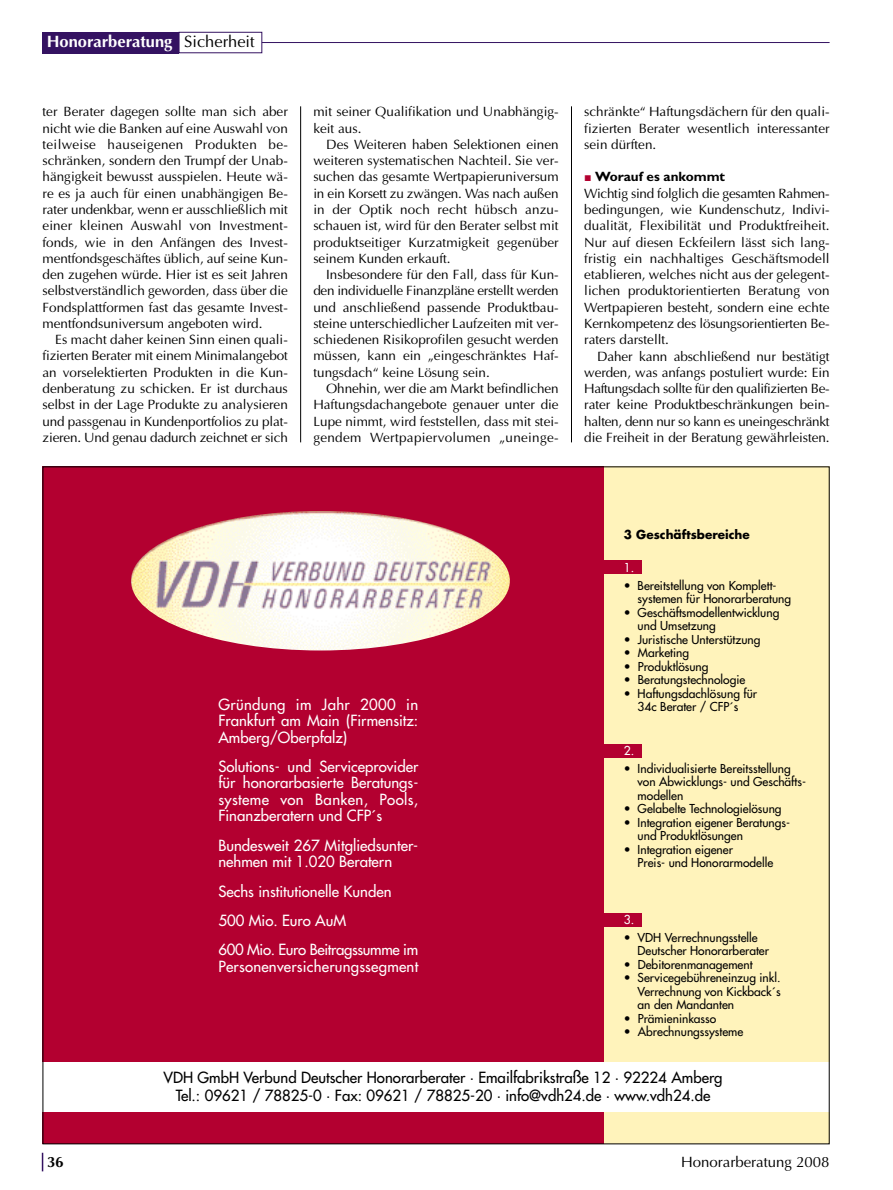
<style>
.page{position:relative;width:893px;height:1190px;background:#fff}
.page>*{position:absolute;margin:0;border:0;box-sizing:border-box;transform-origin:0 0}
.t1{font:700 16.5px "Optima";color:#fff}
.t2{font:15px/16.5px "Futura";color:#fff;text-align:justify}
.t3{font:15px/18px "Futura";color:#000;text-align:center}
.t4{font:15px "Optima";color:#000}
.t5{font:700 15px "Optima";color:#000}
.t6{font:13.5px/16.4px "Optima";color:#000;text-align:justify}
.t7{font:700 13.5px "Gill Sans";color:#000}
.t8{font:12px/13.5px "Futura";color:#000}
.t9{font:700 12px "Futura";color:#000}
.t10{font:12px "Futura";color:#fff}
.s1{font-weight:400;color:#000}
.s2{font-family:"BB Sonderzeichen";font-weight:400;color:#b30030}
</style>
<div class="page">
<div style="left:602px;top:466px;width:227px;height:678px;background:#fff3bb"></div>
<div style="left:602px;top:744px;width:39px;height:13px;background:#b30030"></div>
<div style="left:602px;top:913px;width:39px;height:13px;background:#b30030"></div>
<div style="left:602px;top:561px;width:39px;height:13px;background:#b30030"></div>
<div style="left:43px;top:466px;width:561px;height:678px;background:#b30030"></div>
<hr style="left:300px;top:106px;width:1px;height:336px;background:#000">
<hr style="left:571px;top:106px;width:1px;height:336px;background:#000">
<svg style="left:42px;top:1152px;width:1px;height:19px"></svg>
<hr style="left:262px;top:42px;width:567px;height:1px;background:#341261">
<div style="left:43px;top:32px;width:136px;height:21px;background:#341261"></div>
<div style="left:179px;top:32px;width:83px;height:21px;border:1px solid #341261"></div>
<img style="left:131px;top:511px;width:379px;height:139px;border-radius:50%">
<div style="left:43px;top:1061px;width:786px;height:50px;background:#fff"></div>
<p class="t1" style="left:47px;top:35px;width:209px">Honorarberatung <span class="s1">Sicherheit</span></p>
<p class="t6" style="left:43px;top:105px;width:247px">ter Berater dagegen sollte man sich aber nicht wie die Banken auf eine Auswahl von teilweise hauseigenen Produkten be&shy;schränken, sondern den Trumpf der Unab&shy;hängigkeit bewusst ausspielen. Heute wä&shy;re es ja auch für einen unabhängigen Be&shy;rater undenkbar, wenn er ausschließlich mit einer kleinen Auswahl von Investment&shy;fonds, wie in den Anfängen des Invest&shy;mentfondsgeschäftes üblich, auf seine Kun&shy;den zugehen würde. Hier ist es seit Jahren selbstverständlich geworden, dass über die Fondsplattformen fast das gesamte Invest&shy;mentfondsuniversum angeboten wird.</p>
<p class="t6" style="left:43px;top:333px;width:247px;text-indent:13px">Es macht daher keinen Sinn einen quali&shy;fizierten Berater mit einem Minimalangebot an vorselektierten Produkten in die Kun&shy;denberatung zu schicken. Er ist durchaus selbst in der Lage Produkte zu analysieren und passgenau in Kundenportfolios zu plat&shy;zieren. Und genau dadurch zeichnet er sich</p>
<p class="t6" style="left:313px;top:105px;width:247px">mit seiner Qualifikation und Unabhängig&shy;keit aus.</p>
<p class="t6" style="left:313px;top:137px;width:247px;text-indent:13px">Des Weiteren haben Selektionen einen weiteren systematischen Nachteil. Sie ver&shy;suchen das gesamte Wertpapieruniversum in ein Korsett zu zwängen. Was nach außen in der Optik noch recht hübsch anzu&shy;schauen ist, wird für den Berater selbst mit produktseitiger Kurzatmigkeit gegenüber seinem Kunden erkauft.</p>
<p class="t6" style="left:313px;top:268px;width:247px;text-indent:13px">Insbesondere für den Fall, dass für Kun&shy;den individuelle Finanzpläne erstellt werden und anschließend passende Produktbau&shy;steine unterschiedlicher Laufzeiten mit ver&shy;schiedenen Risikoprofilen gesucht werden müssen, kann ein „eingeschränktes Haf&shy;tungsdach“ keine Lösung sein.</p>
<p class="t6" style="left:313px;top:381px;width:247px;text-indent:13px">Ohnehin, wer die am Markt befindlichen Haftungsdachangebote genauer unter die Lupe nimmt, wird feststellen, dass mit stei&shy;gendem Wertpapiervolumen „uneinge-</p>
<p class="t6" style="left:584px;top:105px;width:247px">schränkte“ Haftungsdächern für den quali&shy;fizierten Berater wesentlich interessanter sein dürften.</p>
<p class="t7" style="left:584px;top:172px;width:142px"><span class="s2">J</span> Worauf es ankommt</p>
<p class="t6" style="left:584px;top:186px;width:247px">Wichtig sind folglich die gesamten Rahmen&shy;bedingungen, wie Kundenschutz, Indivi&shy;dualität, Flexibilität und Produktfreiheit.<br>Nur auf diesen Eckfeilern lässt sich lang&shy;fristig ein nachhaltiges Geschäftsmodell etablieren, welches nicht aus der gelegent&shy;lichen produktorientierten Beratung von Wertpapieren besteht, sondern eine echte Kernkompetenz des lösungsorientierten Be&shy;raters darstellt.</p>
<p class="t6" style="left:584px;top:349px;width:247px;text-indent:13px">Daher kann abschließend nur bestätigt werden, was anfangs postuliert wurde: Ein Haftungsdach sollte für den qualifizierten Be&shy;rater keine Produktbeschränkungen bein&shy;halten, denn nur so kann es uneingeschränkt die Freiheit in der Beratung gewährleisten.</p>
<p class="t2" style="left:218px;top:697px;width:201px">Gründung im Jahr 2000 in Frankfurt am Main (Firmensitz:<br>Amberg/Oberpfalz)</p>
<p class="t2" style="left:218px;top:759px;width:201px">Solutions- und Serviceprovider für honorarbasierte Beratungs&shy;systeme von Banken, Pools, Finanzberatern und CFP´s</p>
<p class="t2" style="left:218px;top:838px;width:201px">Bundesweit 267 Mitgliedsunter&shy;nehmen mit 1.020 Beratern</p>
<p class="t2" style="left:218px;top:877px;width:201px;line-height:29.2px;text-align:left">Sechs institutionelle Kunden<br>500 Mio. Euro AuM<br>600 Mio. Euro Beitragssumme im</p>
<p class="t2" style="left:218px;top:958px;width:201px">Personenversicherungssegment</p>
<p class="t9" style="left:624px;top:528px;width:127px">3 Geschäftsbereiche</p>
<p class="t10" style="left:624px;top:561px;width:12px">1.</p>
<p class="t8" style="left:637px;top:579px;width:155px;text-indent:-14px">• Bereitstellung von Komplett&shy;systemen für Honorarberatung</p>
<p class="t8" style="left:637px;top:606px;width:143px;text-indent:-14px">• Geschäftsmodellentwicklung und Umsetzung</p>
<p class="t8" style="left:624px;top:633px;width:138px">• Juristische Unterstützung</p>
<p class="t8" style="left:624px;top:647px;width:67px">• Marketing</p>
<p class="t8" style="left:624px;top:660px;width:86px">• Produktlösung</p>
<p class="t8" style="left:624px;top:674px;width:123px">• Beratungstechnologie</p>
<p class="t8" style="left:624px;top:687px;width:135px;text-align:center">• Haftungsdachlösung für<br>34c Berater / CFP´s</p>
<p class="t10" style="left:624px;top:744px;width:12px">2.</p>
<p class="t8" style="left:637px;top:762px;width:170px;text-indent:-14px">• Individualisierte Bereitsstellung von Abwicklungs- und Geschäfts&shy;modellen</p>
<p class="t8" style="left:624px;top:802px;width:159px">• Gelabelte Technologielösung</p>
<p class="t8" style="left:637px;top:816px;width:154px;text-indent:-14px">• Integration eigener Beratungs&shy;und Produktlösungen</p>
<p class="t8" style="left:637px;top:843px;width:137px;text-indent:-14px">• Integration eigener<br>Preis- und Honorarmodelle</p>
<p class="t10" style="left:624px;top:913px;width:12px">3.</p>
<p class="t8" style="left:637px;top:931px;width:133px;text-indent:-14px">• VDH Verrechnungsstelle<br>Deutscher Honorarberater</p>
<p class="t8" style="left:624px;top:958px;width:130px">• Debitorenmanagement</p>
<p class="t8" style="left:637px;top:971px;width:144px;text-align:justify;text-indent:-14px">• Servicegebühreneinzug inkl.<br>Verrechnung von Kickback´s an den Mandanten</p>
<p class="t8" style="left:624px;top:1012px;width:94px">• Prämieninkasso</p>
<p class="t8" style="left:624px;top:1025px;width:121px">• Abrechnungssysteme</p>
<p class="t3" style="left:163px;top:1069px;width:560px">VDH GmbH Verbund Deutscher Honorarberater · Emailfabrikstraße 12 · 92224 Amberg<br>Tel.: 09621 / 78825-0 · Fax: 09621 / 78825-20 · info@vdh24.de · www.vdh24.de</p>
<p class="t5" style="left:47px;top:1155px;width:18px">36</p>
<p class="t4" style="left:681px;top:1155px;width:150px">Honorarberatung 2008</p>
</div>
